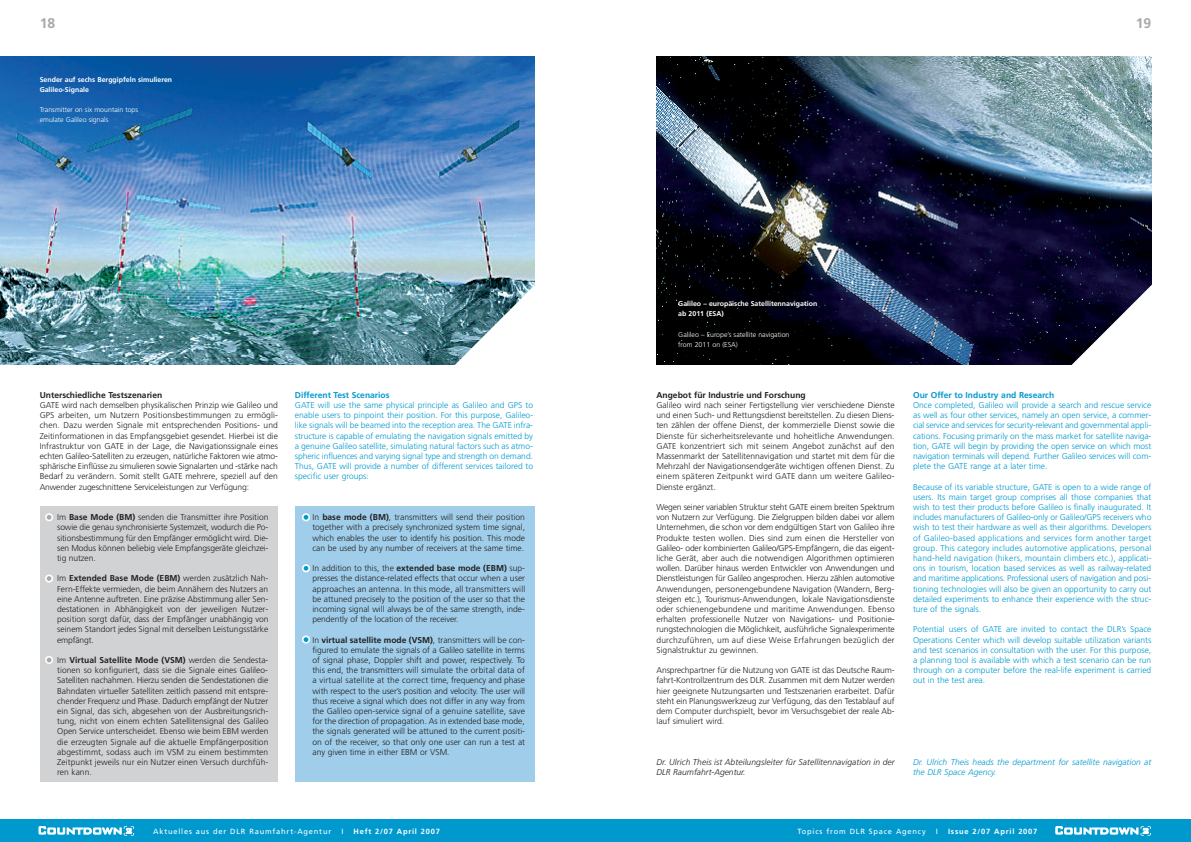
<style>
.page{position:relative;width:1191px;height:842px;background:#fff}
.page>*{position:absolute;margin:0;border:0;box-sizing:border-box;transform-origin:0 0}
.t1{font:700 14px "Frutiger";color:#a8a9ad}
.t2{font:300 8.5px/10.2px "Frutiger";color:#231f20;text-align:justify}
.t3{font:300 8.5px/10.2px "Frutiger";color:#0099ce;text-align:justify}
.t4{font:italic 300 8.5px/10.2px "Frutiger";letter-spacing:.01em;color:#231f20}
.t5{font:italic 300 8.5px/10.2px "Frutiger";color:#0099ce}
.t6{font:700 8.5px "Frutiger";color:#231f20}
.t7{font:700 8.5px "Frutiger";color:#0099ce}
.t8{font:7.5px "Frutiger";letter-spacing:.105em;color:#fff}
.t9{font:700 7.5px "Frutiger";letter-spacing:.105em;color:#fff}
.t10{font:700 7px/10.2px "Frutiger";color:#fff}
.t11{font:300 7px/10.2px "Frutiger";color:#fff}
.s1{font-weight:700}
</style>
<div class="page">
<div style="left:295px;top:507px;width:239px;height:275px;background:#a0ceea"></div>
<div style="left:40px;top:507px;width:238px;height:275px;background:#d1d2d4"></div>
<div style="left:0;top:819px;width:1191px;height:23px;background:#0099ce"></div>
<svg style="left:1055px;top:826px;width:95px;height:10px"></svg>
<svg style="left:39px;top:826px;width:95px;height:10px"></svg>
<img style="left:0;top:57px;width:534px;height:307px">
<img style="left:656px;top:57px;width:495px;height:307px">
<svg style="left:302px;top:635px;width:8px;height:8px"></svg>
<svg style="left:303px;top:637px;width:5px;height:5px"></svg>
<svg style="left:302px;top:564px;width:8px;height:8px"></svg>
<svg style="left:304px;top:566px;width:4px;height:5px"></svg>
<svg style="left:45px;top:513px;width:8px;height:8px"></svg>
<svg style="left:47px;top:515px;width:4px;height:5px"></svg>
<svg style="left:45px;top:574px;width:8px;height:9px"></svg>
<svg style="left:47px;top:576px;width:4px;height:5px"></svg>
<svg style="left:45px;top:656px;width:8px;height:8px"></svg>
<svg style="left:47px;top:658px;width:4px;height:4px"></svg>
<svg style="left:302px;top:513px;width:8px;height:8px"></svg>
<svg style="left:303px;top:515px;width:5px;height:5px"></svg>
<svg style="left:454px;top:283px;width:81px;height:82px"></svg>
<svg style="left:1071px;top:283px;width:81px;height:82px"></svg>
<h1 class="t1" style="left:40px;top:17px;width:17px">18</h1>
<p class="t10" style="left:40px;top:75px;width:134px">Sender auf sechs Berggipfeln simulieren<br>Galileo-Signale</p>
<p class="t11" style="left:40px;top:105px;width:100px">Transmitter on six mountain tops emulate Galileo signals</p>
<p class="t6" style="left:40px;top:391px;width:124px">Unterschiedliche Testszenarien</p>
<p class="t2" style="left:40px;top:401px;width:240px">GATE wird nach demselben physikalischen Prinzip wie Galileo und GPS arbeiten, um Nutzern Positionsbestimmungen zu ermögli&shy;chen. Dazu werden Signale mit entsprechenden Positions- und Zeitinformationen in das Empfangsgebiet gesendet. Hierbei ist die Infrastruktur von GATE in der Lage, die Navigationssignale eines echten Galileo-Satelliten zu erzeugen, natürliche Faktoren wie atmo&shy;sphärische Einflüsse zu simulieren sowie Signalarten und -stärke nach Bedarf zu verändern. Somit stellt GATE mehrere, speziell auf den Anwender zugeschnittene Serviceleistungen zur Verfügung:</p>
<p class="t2" style="left:57px;top:513px;width:213px">Im <span class="s1">Base Mode (BM)</span> senden die Transmitter ihre Position sowie die genau synchronisierte Systemzeit, wodurch die Po&shy;sitionsbestimmung für den Empfänger ermöglicht wird. Die&shy;sen Modus können beliebig viele Empfangsgeräte gleichzei&shy;tig nutzen.</p>
<p class="t2" style="left:57px;top:574px;width:213px">Im <span class="s1">Extended Base Mode (EBM)</span> werden zusätzlich Nah-Fern-Effekte vermieden, die beim Annähern des Nutzers an eine Antenne auftreten. Eine präzise Abstimmung aller Sen&shy;destationen in Abhängigkeit von der jeweiligen Nutzer&shy;position sorgt dafür, dass der Empfänger unabhängig von seinem Standort jedes Signal mit derselben Leistungsstärke empfängt.</p>
<p class="t2" style="left:57px;top:656px;width:213px">Im <span class="s1">Virtual Satellite Mode (VSM)</span> werden die Sendesta&shy;tionen so konfiguriert, dass sie die Signale eines Galileo-Satelliten nachahmen. Hierzu senden die Sendestationen die Bahndaten virtueller Satelliten zeitlich passend mit entspre&shy;chender Frequenz und Phase. Dadurch empfängt der Nutzer ein Signal, das sich, abgesehen von der Ausbreitungsrich&shy;tung, nicht von einem echten Satellitensignal des Galileo Open Service unterscheidet. Ebenso wie beim EBM werden die erzeugten Signale auf die aktuelle Empfängerposition abgestimmt, sodass auch im VSM zu einem bestimmten Zeitpunkt jeweils nur ein Nutzer einen Versuch durchfüh&shy;ren kann.</p>
<p class="t7" style="left:295px;top:391px;width:96px">Different Test Scenarios</p>
<p class="t3" style="left:295px;top:401px;width:240px">GATE will use the same physical principle as Galileo and GPS to enable users to pinpoint their position. For this purpose, Galileo&shy;like signals will be beamed into the reception area. The GATE infra&shy;structure is capable of emulating the navigation signals emitted by a genuine Galileo satellite, simulating natural factors such as atmo&shy;spheric influences and varying signal type and strength on demand.<br>Thus, GATE will provide a number of different services tailored to specific user groups:</p>
<p class="t2" style="left:312px;top:513px;width:214px">In <span class="s1">base mode (BM)</span>, transmitters will send their position together with a precisely synchronized system time signal, which enables the user to identify his position. This mode can be used by any number of receivers at the same time.</p>
<p class="t2" style="left:312px;top:564px;width:214px">In addition to this, the <span class="s1">extended base mode (EBM)</span> sup&shy;presses the distance-related effects that occur when a user approaches an antenna. In this mode, all transmitters will be attuned precisely to the position of the user so that the incoming signal will always be of the same strength, inde&shy;pendently of the location of the receiver.</p>
<p class="t2" style="left:312px;top:635px;width:214px">In <span class="s1">virtual satellite mode (VSM)</span>, transmitters will be con&shy;figured to emulate the signals of a Galileo satellite in terms of signal phase, Doppler shift and power, respectively. To this end, the transmitters will simulate the orbital data of a virtual satellite at the correct time, frequency and phase with respect to the user’s position and velocity. The user will thus receive a signal which does not differ in any way from the Galileo open-service signal of a genuine satellite, save for the direction of propagation. As in extended base mode, the signals generated will be attuned to the current positi&shy;on of the receiver, so that only one user can run a test at any given time in either EBM or VSM.</p>
<p class="t8" style="left:153px;top:829px;width:179px">Aktuelles aus der DLR Raumfahrt-Agentur</p>
<p class="t8" style="left:341px;top:829px;width:4px">I</p>
<p class="t9" style="left:353px;top:829px;width:88px">Heft 2/07 April 2007</p>
<h1 class="t1" style="left:1135px;top:17px;width:17px">19</h1>
<p class="t10" style="left:678px;top:299px;width:140px">Galileo – europäische Satellitennavigation ab 2011 (ESA)</p>
<p class="t11" style="left:678px;top:330px;width:113px">Galileo – Europe’s satellite navigation from 2011 on (ESA)</p>
<p class="t6" style="left:656px;top:391px;width:151px">Angebot für Industrie und Forschung</p>
<p class="t2" style="left:656px;top:401px;width:240px">Galileo wird nach seiner Fertigstellung vier verschiedene Dienste und einen Such- und Rettungsdienst bereitstellen. Zu diesen Diens&shy;ten zählen der offene Dienst, der kommerzielle Dienst sowie die Dienste für sicherheitsrelevante und hoheitliche Anwendungen.<br>GATE konzentriert sich mit seinem Angebot zunächst auf den Massenmarkt der Satellitennavigation und startet mit dem für die Mehrzahl der Navigationsendgeräte wichtigen offenen Dienst. Zu einem späteren Zeitpunkt wird GATE dann um weitere Galileo-Dienste ergänzt.</p>
<p class="t2" style="left:656px;top:503px;width:240px">Wegen seiner variablen Struktur steht GATE einem breiten Spektrum von Nutzern zur Verfügung. Die Zielgruppen bilden dabei vor allem Unternehmen, die schon vor dem endgültigen Start von Galileo ihre Produkte testen wollen. Dies sind zum einen die Hersteller von Galileo- oder kombinierten Galileo/GPS-Empfängern, die das eigent&shy;liche Gerät, aber auch die notwendigen Algorithmen optimieren wollen. Darüber hinaus werden Entwickler von Anwendungen und Dienstleistungen für Galileo angesprochen. Hierzu zählen automotive Anwendungen, personengebundene Navigation (Wandern, Berg&shy;steigen etc.), Tourismus-Anwendungen, lokale Navigationsdienste oder schienengebundene und maritime Anwendungen. Ebenso erhalten professionelle Nutzer von Navigations- und Positionie&shy;rungstechnologien die Möglichkeit, ausführliche Signalexperimente durchzuführen, um auf diese Weise Erfahrungen bezüglich der Signalstruktur zu gewinnen.</p>
<p class="t2" style="left:656px;top:666px;width:240px">Ansprechpartner für die Nutzung von GATE ist das Deutsche Raum&shy;fahrt-Kontrollzentrum des DLR. Zusammen mit dem Nutzer werden hier geeignete Nutzungsarten und Testszenarien erarbeitet. Dafür steht ein Planungswerkzeug zur Verfügung, das den Testablauf auf dem Computer durchspielt, bevor im Versuchsgebiet der reale Ab&shy;lauf simuliert wird.</p>
<p class="t4" style="left:656px;top:758px;width:240px">Dr. Ulrich Theis ist Abteilungsleiter für Satellitennavigation in der<br>DLR Raumfahrt-Agentur.</p>
<p class="t7" style="left:913px;top:391px;width:143px">Our Offer to Industry and Research</p>
<p class="t3" style="left:913px;top:401px;width:240px">Once completed, Galileo will provide a search and rescue service as well as four other services, namely an open service, a commer&shy;cial service and services for security-relevant and governmental appli&shy;cations. Focusing primarily on the mass market for satellite naviga&shy;tion, GATE will begin by providing the open service on which most navigation terminals will depend. Further Galileo services will com&shy;plete the GATE range at a later time.</p>
<p class="t3" style="left:913px;top:482px;width:240px">Because of its variable structure, GATE is open to a wide range of users. Its main target group comprises all those companies that wish to test their products before Galileo is finally inaugurated. It includes manufacturers of Galileo-only or Galileo/GPS receivers who wish to test their hardware as well as their algorithms. Developers of Galileo-based applications and services form another target group. This category includes automotive applications, personal hand-held navigation (hikers, mountain climbers etc.), applicati&shy;ons in tourism, location based services as well as railway-related and maritime applications. Professional users of navigation and posi&shy;tioning technologies will also be given an opportunity to carry out detailed experiments to enhance their experience with the struc&shy;ture of the signals.</p>
<p class="t3" style="left:913px;top:625px;width:240px">Potential users of GATE are invited to contact the DLR’s Space Operations Center which will develop suitable utilization variants and test scenarios in consultation with the user. For this purpose, a planning tool is available with which a test scenario can be run through on a computer before the real-life experiment is carried out in the test area.</p>
<p class="t5" style="left:913px;top:758px;width:240px">Dr. Ulrich Theis heads the department for satellite navigation at the DLR Space Agency.</p>
<p class="t8" style="left:797px;top:829px;width:130px">Topics from DLR Space Agency</p>
<p class="t8" style="left:935px;top:829px;width:4px">I</p>
<p class="t9" style="left:948px;top:829px;width:91px">Issue 2/07 April 2007</p>
</div>
